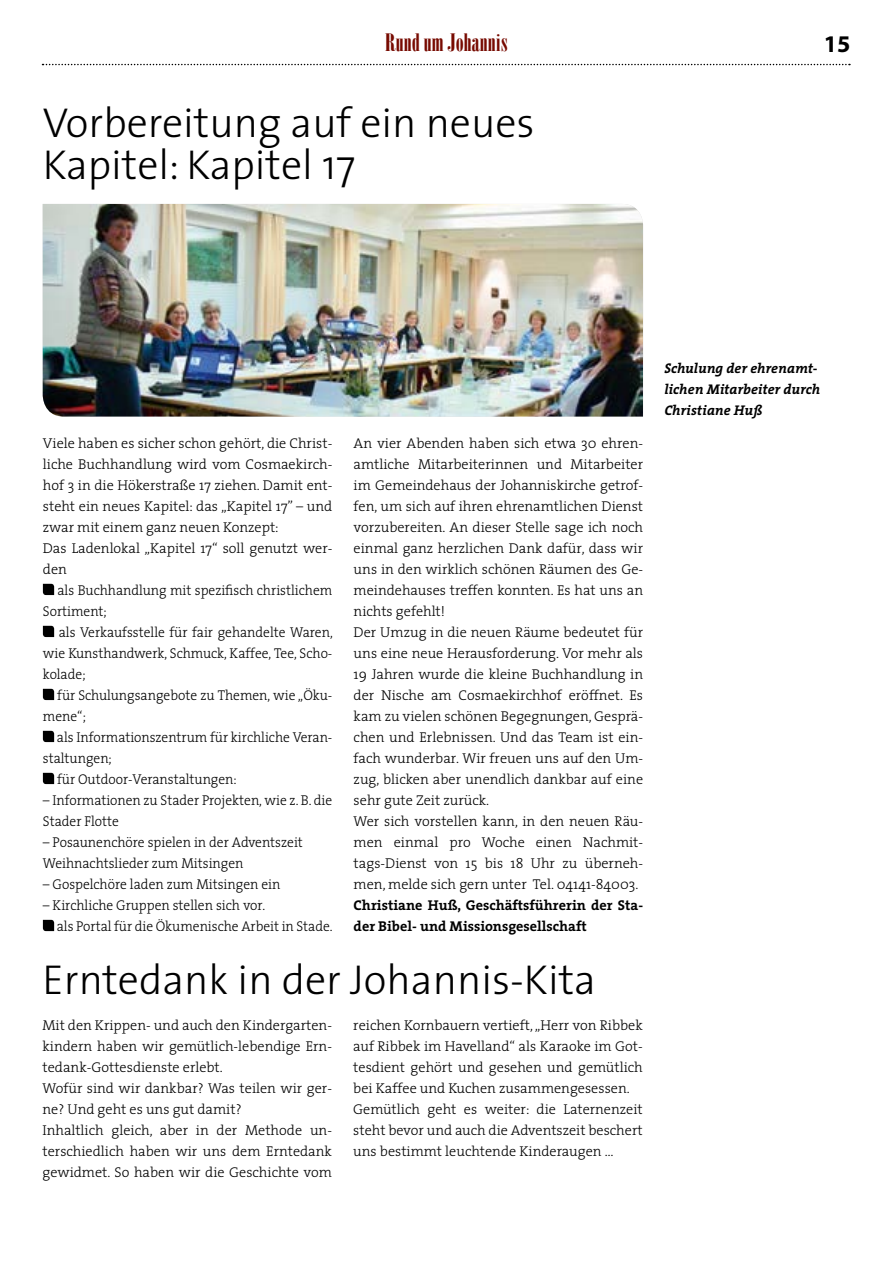
<style>
.page{position:relative;width:893px;height:1263px;background:#fff}
.page>*{position:absolute;margin:0;border:0;box-sizing:border-box;transform-origin:0 0}
.t1{font:300 42px/42px "The Sans";color:#000}
.t2{font:24px "Bodoni Poster Compressed";color:#770a00}
.t3{font:700 24px "Myriad Pro";color:#000}
.t4{font:300 14.25px/21px "The Serif";color:#000}
.t5{font:300 14.25px/21px "The Serif";color:#000;scale:.95 1}
.t6{font:700 14.25px/21px "The Serif";color:#000}
.t7{font:italic 700 14.1px/21px "The Serif";color:#000}
</style>
<div class="page">
<svg style="left:43px;top:64px;width:807px;height:1px"></svg>
<img style="left:43px;top:204px;width:600px;height:213px">
<svg style="left:43px;top:584px;width:11px;height:11px"></svg>
<svg style="left:43px;top:626px;width:11px;height:11px"></svg>
<svg style="left:43px;top:689px;width:11px;height:11px"></svg>
<svg style="left:43px;top:731px;width:11px;height:11px"></svg>
<svg style="left:43px;top:773px;width:11px;height:11px"></svg>
<svg style="left:43px;top:920px;width:11px;height:11px"></svg>
<h2 class="t2" style="left:385px;top:28px;width:124px">Rund um Johannis</h2>
<h2 class="t3" style="left:824px;top:28px;width:28px">15</h2>
<h1 class="t1" style="left:43px;top:101px;width:493px">Vorbereitung auf ein neues<br>Kapitel: Kapitel 17</h1>
<p class="t4" style="left:354px;top:432px;width:291px">An vier Abenden haben sich etwa 30 ehren&shy;amtliche Mitarbeiterinnen und Mitarbeiter im Gemeindehaus der Johanniskirche getrof&shy;fen, um sich auf ihren ehrenamtlichen Dienst vorzubereiten. An dieser Stelle sage ich noch einmal ganz herzlichen Dank dafür, dass wir uns in den wirklich schönen Räumen des Ge&shy;meindehauses treffen konnten. Es hat uns an nichts gefehlt!<br>Der Umzug in die neuen Räume bedeutet für uns eine neue Herausforderung. Vor mehr als 19 Jahren wurde die kleine Buchhandlung in der Nische am Cosmaekirchhof eröffnet. Es kam zu vielen schönen Begegnungen, Gesprä&shy;chen und Erlebnissen. Und das Team ist ein&shy;fach wunderbar. Wir freuen uns auf den Um&shy;zug, blicken aber unendlich dankbar auf eine sehr gute Zeit zurück.<br>Wer sich vorstellen kann, in den neuen Räu&shy;men einmal pro Woche einen Nachmit&shy;tags-Dienst von 15 bis 18 Uhr zu überneh&shy;men, melde sich gern unter Tel. 04141-84003.</p>
<p class="t6" style="left:354px;top:894px;width:291px">Christiane Huß, Geschäftsführerin der Sta&shy;der Bibel- und Missionsgesellschaft</p>
<h1 class="t1" style="left:43px;top:958px;width:555px">Erntedank in der Johannis-Kita</h1>
<p class="t4" style="left:43px;top:432px;width:291px">Viele haben es sicher schon gehört, die Christ&shy;liche Buchhandlung wird vom Cosmaekirch&shy;hof 3 in die Hökerstraße 17 ziehen. Damit ent&shy;steht ein neues Kapitel: das „Kapitel 17” – und zwar mit einem ganz neuen Konzept:<br>Das Ladenlokal „Kapitel 17“ soll genutzt wer&shy;den</p>
<p class="t5" style="left:43px;top:579px;width:306px;text-indent:15px">als Buchhandlung mit spezifisch christlichem<br>Sortiment;</p>
<p class="t5" style="left:43px;top:621px;width:307px;text-align:justify;text-indent:16px">als Verkaufsstelle für fair gehandelte Waren, wie Kunsthandwerk, Schmuck, Kaffee, Tee, Scho&shy;kolade;</p>
<p class="t5" style="left:43px;top:684px;width:306px;text-indent:14px">für Schulungsangebote zu Themen, wie „Öku&shy;mene“;</p>
<p class="t5" style="left:57px;top:726px;width:292px">als Informationszentrum für kirchliche Veran-</p>
<p class="t5" style="left:43px;top:747px;width:74px">staltungen;</p>
<p class="t5" style="left:57px;top:768px;width:191px">für Outdoor-Veranstaltungen:</p>
<p class="t5" style="left:43px;top:789px;width:306px">– Informationen zu Stader Projekten, wie z. B. die<br>Stader Flotte</p>
<p class="t5" style="left:43px;top:831px;width:275px">– Posaunenchöre spielen in der Adventszeit<br>Weihnachtslieder zum Mitsingen</p>
<p class="t5" style="left:43px;top:873px;width:252px">– Gospelchöre laden zum Mitsingen ein</p>
<p class="t5" style="left:57px;top:894px;width:292px;text-indent:-14px">– Kirchliche Gruppen stellen sich vor.<br>als Portal für die Ökumenische Arbeit in Stade.</p>
<p class="t4" style="left:43px;top:1014px;width:291px">Mit den Krippen- und auch den Kindergarten&shy;kindern haben wir gemütlich-lebendige Ern&shy;tedank-Gottesdienste erlebt.<br>Wofür sind wir dankbar? Was teilen wir ger&shy;ne? Und geht es uns gut damit?<br>Inhaltlich gleich, aber in der Methode un&shy;terschiedlich haben wir uns dem Erntedank gewidmet. So haben wir die Geschichte vom</p>
<p class="t4" style="left:353px;top:1014px;width:291px">reichen Kornbauern vertieft, „Herr von Ribbek auf Ribbek im Havelland“ als Karaoke im Got&shy;tesdient gehört und gesehen und gemütlich bei Kaffee und Kuchen zusammengesessen.<br>Gemütlich geht es weiter: die Laternenzeit steht bevor und auch die Adventszeit beschert uns bestimmt leuchtende Kinderaugen …</p>
<p class="t7" style="left:664px;top:357px;width:158px">Schulung der ehrenamt&shy;lichen Mitarbeiter durch<br>Christiane Huß</p>
</div>
